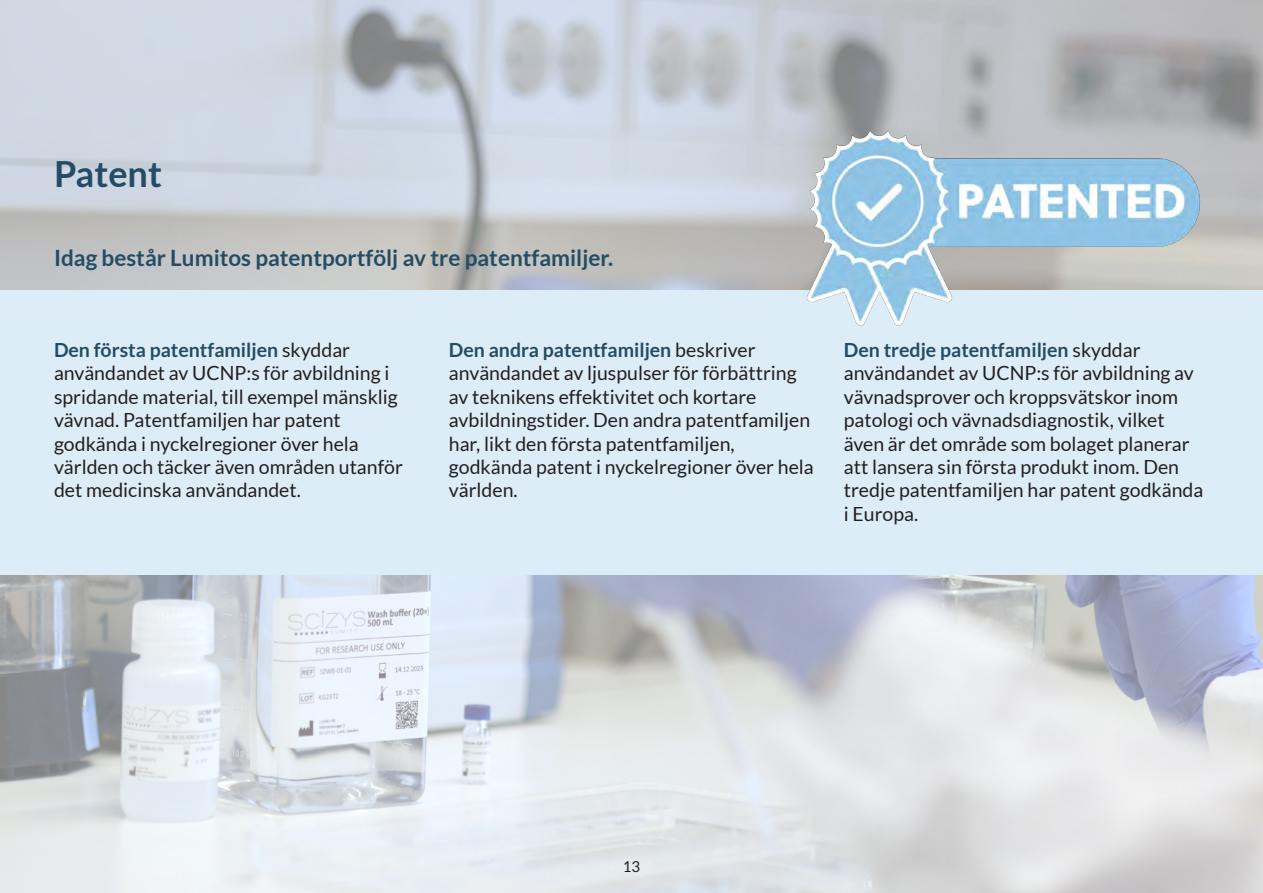
<style>
.page{position:relative;width:1263px;height:893px;background:#fff}
.page>*{position:absolute;margin:0;border:0;box-sizing:border-box;transform-origin:0 0}
.t1{font:700 36px "Lato";color:#244d65}
.t2{font:700 22.5px "Lato";color:#244d65}
.t3{font:19.5px/23.4px "Lato";color:#231f20}
.t4{font:15px "Lato";color:#231f20}
.s1{font-weight:700;color:#244d65}
</style>
<div class="page">
<img style="left:0;top:0;width:1263px;height:893px">
<div style="left:0;top:290px;width:1263px;height:284px;background:#ddedf7"></div>
<img style="left:762px;top:92px;width:483px;height:234px">
<h1 class="t1" style="left:54px;top:153px;width:109px">Patent</h1>
<p class="t2" style="left:54px;top:245px;width:561px">Idag består Lumitos patentportfölj av tre patentfamiljer.</p>
<p class="t3" style="left:54px;top:338px;width:350px"><span class="s1">Den första patentfamiljen</span> skyddar användandet av UCNP:s för avbildning i spridande material, till exempel mänsklig vävnad. Patentfamiljen har patent godkända i nyckelregioner över hela världen och täcker även områden utanför det medicinska användandet.</p>
<p class="t3" style="left:449px;top:338px;width:366px"><span class="s1">Den andra patentfamiljen</span> beskriver användandet av ljuspulser för förbättring av teknikens effektivitet och kortare avbildningstider. Den andra patentfamiljen har, likt den första patentfamiljen, godkända patent i nyckelregioner över hela världen.</p>
<p class="t3" style="left:844px;top:338px;width:361px"><span class="s1">Den tredje patentfamiljen</span> skyddar användandet av UCNP:s för avbildning av vävnadsprover och kroppsvätskor inom patologi och vävnadsdiagnostik, vilket även är det område som bolaget planerar att lansera sin första produkt inom. Den tredje patentfamiljen har patent godkända i Europa.</p>
<p class="t4" style="left:623px;top:858px;width:19px">13</p>
</div>
